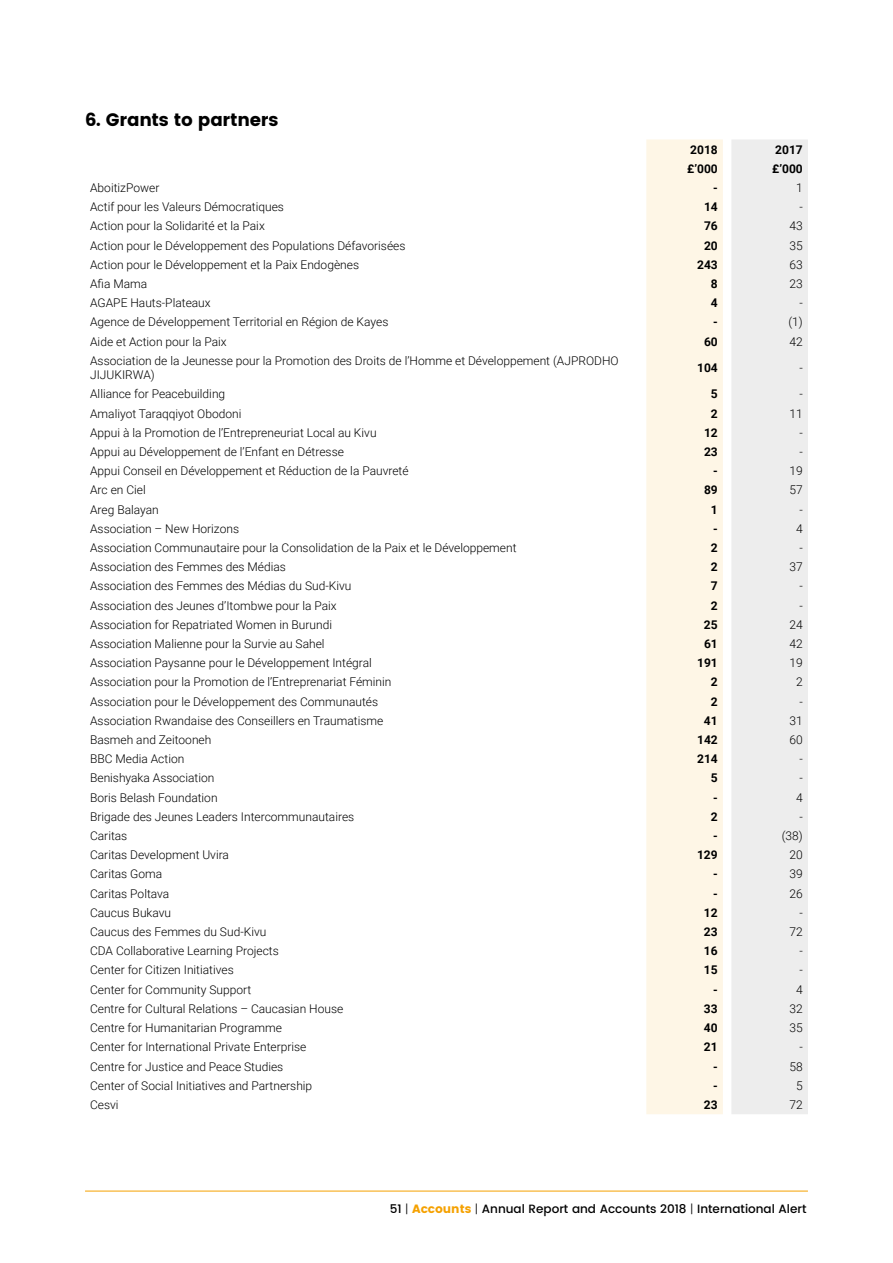
<style>
.page{position:relative;width:893px;height:1263px;background:#fff}
.page>*{position:absolute;margin:0;border:0;box-sizing:border-box;transform-origin:0 0}
.t1{font:18px "Poppins";letter-spacing:-.01em;color:#000}
.t2{font:300 12px/14.4px "Roboto";color:#000}
.t3{font:700 12px "Roboto";color:#000}
.t4{font:500 12px "Poppins";color:#000}
.s1{font-weight:300}
.s2{font-weight:400;color:#f5a100}
</style>
<div class="page">
<hr style="left:85px;top:1191px;width:723px;height:1px;background:#f5a100">
<div style="left:646px;top:139px;width:77px;height:975px;background:#fef6e6"></div>
<div style="left:731px;top:140px;width:77px;height:974px;background:#ededed"></div>
<h1 class="t1" style="left:85px;top:110px;width:195px">6. Grants to partners</h1>
<p class="t3" style="left:690px;top:141px;width:29px">2018</p>
<p class="t3" style="left:775px;top:141px;width:29px">2017</p>
<p class="t3" style="left:687px;top:160px;width:32px">£’000</p>
<p class="t3" style="left:772px;top:160px;width:32px">£’000</p>
<p class="t2" style="left:90px;top:180px;width:71px">AboitizPower</p>
<p class="t3" style="left:713px;top:179px;width:6px">-</p>
<p class="t2" style="left:796px;top:180px;width:8px">1</p>
<p class="t2" style="left:90px;top:199px;width:195px">Actif pour les Valeurs Démocratiques</p>
<p class="t3" style="left:704px;top:198px;width:15px">14</p>
<p class="t2" style="left:799px;top:199px;width:5px">-</p>
<p class="t2" style="left:90px;top:218px;width:176px">Action pour la Solidarité et la Paix</p>
<p class="t3" style="left:704px;top:218px;width:15px">76</p>
<p class="t2" style="left:789px;top:218px;width:15px">43</p>
<p class="t2" style="left:90px;top:238px;width:317px">Action pour le Développement des Populations Défavorisées</p>
<p class="t3" style="left:704px;top:237px;width:15px">20</p>
<p class="t2" style="left:789px;top:238px;width:15px">35</p>
<p class="t2" style="left:90px;top:257px;width:270px">Action pour le Développement et la Paix Endogènes</p>
<p class="t3" style="left:697px;top:256px;width:22px">243</p>
<p class="t2" style="left:789px;top:257px;width:15px">63</p>
<p class="t2" style="left:90px;top:276px;width:59px">Afia Mama</p>
<p class="t3" style="left:711px;top:275px;width:8px">8</p>
<p class="t2" style="left:789px;top:276px;width:15px">23</p>
<p class="t2" style="left:90px;top:295px;width:122px">AGAPE Hauts-Plateaux</p>
<p class="t3" style="left:711px;top:294px;width:8px">4</p>
<p class="t2" style="left:799px;top:295px;width:5px">-</p>
<p class="t2" style="left:90px;top:314px;width:300px">Agence de Développement Territorial en Région de Kayes</p>
<p class="t3" style="left:713px;top:314px;width:6px">-</p>
<p class="t2" style="left:788px;top:314px;width:16px">(1)</p>
<p class="t2" style="left:90px;top:334px;width:138px">Aide et Action pour la Paix</p>
<p class="t3" style="left:704px;top:333px;width:15px">60</p>
<p class="t2" style="left:789px;top:334px;width:15px">42</p>
<p class="t2" style="left:90px;top:353px;width:530px">Association de la Jeunesse pour la Promotion des Droits de l’Homme et Développement (AJPRODHO<br>JIJUKIRWA)</p>
<p class="t3" style="left:697px;top:359px;width:22px">104</p>
<p class="t2" style="left:799px;top:360px;width:5px">-</p>
<p class="t2" style="left:90px;top:386px;width:137px">Alliance for Peacebuilding</p>
<p class="t3" style="left:711px;top:386px;width:8px">5</p>
<p class="t2" style="left:799px;top:386px;width:5px">-</p>
<p class="t2" style="left:90px;top:406px;width:153px">Amaliyot Taraqqiyot Obodoni</p>
<p class="t3" style="left:711px;top:405px;width:8px">2</p>
<p class="t2" style="left:789px;top:406px;width:15px">11</p>
<p class="t2" style="left:90px;top:425px;width:288px">Appui à la Promotion de l’Entrepreneuriat Local au Kivu</p>
<p class="t3" style="left:704px;top:424px;width:15px">12</p>
<p class="t2" style="left:799px;top:425px;width:5px">-</p>
<p class="t2" style="left:90px;top:444px;width:255px">Appui au Développement de l’Enfant en Détresse</p>
<p class="t3" style="left:704px;top:443px;width:15px">23</p>
<p class="t2" style="left:799px;top:444px;width:5px">-</p>
<p class="t2" style="left:90px;top:463px;width:320px">Appui Conseil en Développement et Réduction de la Pauvreté</p>
<p class="t3" style="left:713px;top:462px;width:6px">-</p>
<p class="t2" style="left:789px;top:463px;width:15px">19</p>
<p class="t2" style="left:90px;top:482px;width:57px">Arc en Ciel</p>
<p class="t3" style="left:704px;top:482px;width:15px">89</p>
<p class="t2" style="left:789px;top:482px;width:15px">57</p>
<p class="t2" style="left:90px;top:502px;width:70px">Areg Balayan</p>
<p class="t3" style="left:711px;top:501px;width:8px">1</p>
<p class="t2" style="left:799px;top:502px;width:5px">-</p>
<p class="t2" style="left:90px;top:521px;width:150px">Association – New Horizons</p>
<p class="t3" style="left:713px;top:520px;width:6px">-</p>
<p class="t2" style="left:796px;top:521px;width:8px">4</p>
<p class="t2" style="left:90px;top:540px;width:428px">Association Communautaire pour la Consolidation de la Paix et le Développement</p>
<p class="t3" style="left:711px;top:539px;width:8px">2</p>
<p class="t2" style="left:799px;top:540px;width:5px">-</p>
<p class="t2" style="left:90px;top:559px;width:197px">Association des Femmes des Médias</p>
<p class="t3" style="left:711px;top:558px;width:8px">2</p>
<p class="t2" style="left:789px;top:559px;width:15px">37</p>
<p class="t2" style="left:90px;top:578px;width:263px">Association des Femmes des Médias du Sud-Kivu</p>
<p class="t3" style="left:711px;top:578px;width:8px">7</p>
<p class="t2" style="left:799px;top:578px;width:5px">-</p>
<p class="t2" style="left:90px;top:598px;width:248px">Association des Jeunes d’Itombwe pour la Paix</p>
<p class="t3" style="left:711px;top:597px;width:8px">2</p>
<p class="t2" style="left:799px;top:598px;width:5px">-</p>
<p class="t2" style="left:90px;top:617px;width:243px">Association for Repatriated Women in Burundi</p>
<p class="t3" style="left:704px;top:616px;width:15px">25</p>
<p class="t2" style="left:789px;top:617px;width:15px">24</p>
<p class="t2" style="left:90px;top:636px;width:236px">Association Malienne pour la Survie au Sahel</p>
<p class="t3" style="left:704px;top:635px;width:15px">61</p>
<p class="t2" style="left:789px;top:636px;width:15px">42</p>
<p class="t2" style="left:90px;top:655px;width:283px">Association Paysanne pour le Développement Intégral</p>
<p class="t3" style="left:697px;top:654px;width:22px">191</p>
<p class="t2" style="left:789px;top:655px;width:15px">19</p>
<p class="t2" style="left:90px;top:674px;width:303px">Association pour la Promotion de l’Entreprenariat Féminin</p>
<p class="t3" style="left:711px;top:674px;width:8px">2</p>
<p class="t2" style="left:796px;top:674px;width:8px">2</p>
<p class="t2" style="left:90px;top:694px;width:290px">Association pour le Développement des Communautés</p>
<p class="t3" style="left:711px;top:693px;width:8px">2</p>
<p class="t2" style="left:799px;top:694px;width:5px">-</p>
<p class="t2" style="left:90px;top:713px;width:295px">Association Rwandaise des Conseillers en Traumatisme</p>
<p class="t3" style="left:704px;top:712px;width:15px">41</p>
<p class="t2" style="left:789px;top:713px;width:15px">31</p>
<p class="t2" style="left:90px;top:732px;width:123px">Basmeh and Zeitooneh</p>
<p class="t3" style="left:697px;top:731px;width:22px">142</p>
<p class="t2" style="left:789px;top:732px;width:15px">60</p>
<p class="t2" style="left:90px;top:751px;width:96px">BBC Media Action</p>
<p class="t3" style="left:697px;top:750px;width:22px">214</p>
<p class="t2" style="left:799px;top:751px;width:5px">-</p>
<p class="t2" style="left:90px;top:770px;width:126px">Benishyaka Association</p>
<p class="t3" style="left:711px;top:770px;width:8px">5</p>
<p class="t2" style="left:799px;top:770px;width:5px">-</p>
<p class="t2" style="left:90px;top:790px;width:129px">Boris Belash Foundation</p>
<p class="t3" style="left:713px;top:789px;width:6px">-</p>
<p class="t2" style="left:796px;top:790px;width:8px">4</p>
<p class="t2" style="left:90px;top:809px;width:266px">Brigade des Jeunes Leaders Intercommunautaires</p>
<p class="t3" style="left:711px;top:808px;width:8px">2</p>
<p class="t2" style="left:799px;top:809px;width:5px">-</p>
<p class="t2" style="left:90px;top:828px;width:39px">Caritas</p>
<p class="t3" style="left:713px;top:827px;width:6px">-</p>
<p class="t2" style="left:782px;top:828px;width:23px">(38)</p>
<p class="t2" style="left:90px;top:847px;width:140px">Caritas Development Uvira</p>
<p class="t3" style="left:697px;top:846px;width:22px">129</p>
<p class="t2" style="left:789px;top:847px;width:15px">20</p>
<p class="t2" style="left:90px;top:866px;width:74px">Caritas Goma</p>
<p class="t3" style="left:713px;top:866px;width:6px">-</p>
<p class="t2" style="left:789px;top:866px;width:15px">39</p>
<p class="t2" style="left:90px;top:886px;width:81px">Caritas Poltava</p>
<p class="t3" style="left:713px;top:885px;width:6px">-</p>
<p class="t2" style="left:789px;top:886px;width:15px">26</p>
<p class="t2" style="left:90px;top:905px;width:83px">Caucus Bukavu</p>
<p class="t3" style="left:704px;top:904px;width:15px">12</p>
<p class="t2" style="left:799px;top:905px;width:5px">-</p>
<p class="t2" style="left:90px;top:924px;width:178px">Caucus des Femmes du Sud-Kivu</p>
<p class="t3" style="left:704px;top:923px;width:15px">23</p>
<p class="t2" style="left:789px;top:924px;width:15px">72</p>
<p class="t2" style="left:90px;top:943px;width:190px">CDA Collaborative Learning Projects</p>
<p class="t3" style="left:704px;top:942px;width:15px">16</p>
<p class="t2" style="left:799px;top:943px;width:5px">-</p>
<p class="t2" style="left:90px;top:962px;width:145px">Center for Citizen Initiatives</p>
<p class="t3" style="left:704px;top:962px;width:15px">15</p>
<p class="t2" style="left:799px;top:962px;width:5px">-</p>
<p class="t2" style="left:90px;top:982px;width:163px">Center for Community Support</p>
<p class="t3" style="left:713px;top:981px;width:6px">-</p>
<p class="t2" style="left:796px;top:982px;width:8px">4</p>
<p class="t2" style="left:90px;top:1001px;width:255px">Centre for Cultural Relations – Caucasian House</p>
<p class="t3" style="left:704px;top:1000px;width:15px">33</p>
<p class="t2" style="left:789px;top:1001px;width:15px">32</p>
<p class="t2" style="left:90px;top:1020px;width:193px">Centre for Humanitarian Programme</p>
<p class="t3" style="left:704px;top:1019px;width:15px">40</p>
<p class="t2" style="left:789px;top:1020px;width:15px">35</p>
<p class="t2" style="left:90px;top:1039px;width:218px">Center for International Private Enterprise</p>
<p class="t3" style="left:704px;top:1038px;width:15px">21</p>
<p class="t2" style="left:799px;top:1039px;width:5px">-</p>
<p class="t2" style="left:90px;top:1058px;width:195px">Centre for Justice and Peace Studies</p>
<p class="t3" style="left:713px;top:1058px;width:6px">-</p>
<p class="t2" style="left:789px;top:1058px;width:15px">58</p>
<p class="t2" style="left:90px;top:1078px;width:224px">Center of Social Initiatives and Partnership</p>
<p class="t3" style="left:713px;top:1077px;width:6px">-</p>
<p class="t2" style="left:796px;top:1078px;width:8px">5</p>
<p class="t2" style="left:90px;top:1097px;width:30px">Cesvi</p>
<p class="t3" style="left:704px;top:1096px;width:15px">23</p>
<p class="t2" style="left:789px;top:1097px;width:15px">72</p>
<p class="t4" style="left:390px;top:1199px;width:418px">51 <span class="s1">|</span> <span class="s2">Accounts</span> <span class="s1">|</span> Annual Report and Accounts 2018 <span class="s1">|</span> International Alert</p>
</div>
